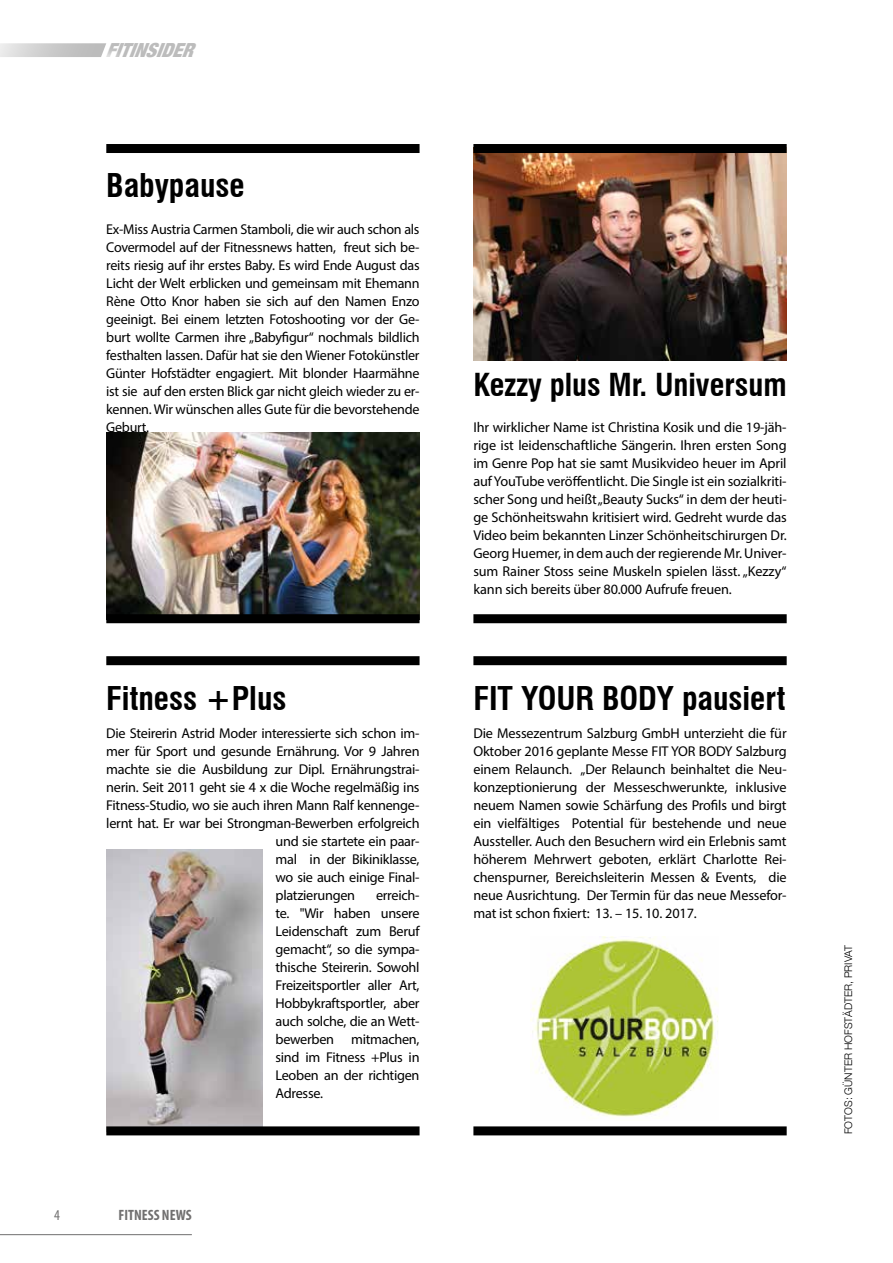
<style>
.page{position:relative;width:893px;height:1263px;background:#fff}
.page>*{position:absolute;margin:0;border:0;box-sizing:border-box;transform-origin:0 0}
.t1{font:700 condensed 31.95px "Swiss 721 BT";color:#000}
.t2{font:700 condensed 30.9px "Swiss 721 BT";color:#000}
.t3{font:italic 900 condensed 19.35px "Helvetica Neue";color:#bcbcbc}
.t4{font:700 condensed 15px "Myriad Pro";color:#706f6f}
.t5{font:condensed 15px "Myriad Pro";color:#706f6f}
.t6{font:14.25px/18px "Myriad Pro";letter-spacing:-.02em;color:#000;text-align:justify}
.t7{font:300 10.5px "Helvetica Neue";color:#000}
</style>
<div class="page">
<hr style="left:0;top:1234px;width:192px;height:1px;background:#706f6f">
<svg style="left:0;top:43px;width:106px;height:14px"></svg>
<img style="left:473px;top:153px;width:314px;height:207px">
<img style="left:106px;top:432px;width:314px;height:182px">
<div style="left:106px;top:144px;width:314px;height:9px;background:#000"></div>
<div style="left:106px;top:614px;width:314px;height:9px;background:#000"></div>
<div style="left:473px;top:614px;width:314px;height:9px;background:#000"></div>
<div style="left:473px;top:144px;width:314px;height:9px;background:#000"></div>
<img style="left:106px;top:850px;width:157px;height:276px">
<div style="left:106px;top:656px;width:314px;height:9px;background:#000"></div>
<div style="left:106px;top:1126px;width:314px;height:9px;background:#000"></div>
<div style="left:473px;top:1126px;width:314px;height:9px;background:#000"></div>
<div style="left:473px;top:656px;width:314px;height:9px;background:#000"></div>
<img style="left:530px;top:936px;width:188px;height:181px">
<h3 class="t3" style="left:105px;top:34px;width:100px">FITINSIDER</h3>
<h1 class="t1" style="left:106px;top:167px;width:140px">Babypause</h1>
<p class="t6" style="left:106px;top:220px;width:315px">Ex-Miss Austria Carmen Stamboli, die wir auch schon als Covermodel auf der Fitnessnews hatten, freut sich be&shy;reits riesig auf ihr erstes Baby. Es wird Ende August das Licht der Welt erblicken und gemeinsam mit Ehemann Rène Otto Knor haben sie sich auf den Namen Enzo geeinigt. Bei einem letzten Fotoshooting vor der Ge&shy;burt wollte Carmen ihre „Babyfigur“ nochmals bildlich festhalten lassen. Dafür hat sie den Wiener Fotokünstler Günter Hofstädter engagiert. Mit blonder Haarmähne ist sie auf den ersten Blick gar nicht gleich wieder zu er&shy;kennen. Wir wünschen alles Gute für die bevorstehende Geburt.</p>
<h2 class="t2" style="left:473px;top:366px;width:315px">Kezzy plus Mr. Universum</h2>
<p class="t6" style="left:473px;top:418px;width:315px">Ihr wirklicher Name ist Christina Kosik und die 19-jäh&shy;rige ist leidenschaftliche Sängerin. Ihren ersten Song im Genre Pop hat sie samt Musikvideo heuer im April auf YouTube veröffentlicht. Die Single ist ein sozialkriti&shy;scher Song und heißt „Beauty Sucks“ in dem der heuti&shy;ge Schönheitswahn kritisiert wird. Gedreht wurde das Video beim bekannten Linzer Schönheitschirurgen Dr.<br>Georg Huemer, in dem auch der regierende Mr. Univer&shy;sum Rainer Stoss seine Muskeln spielen lässt. „Kezzy“ kann sich bereits über 80.000 Aufrufe freuen.</p>
<h1 class="t1" style="left:106px;top:679px;width:182px">Fitness +Plus</h1>
<h1 class="t1" style="left:473px;top:679px;width:314px">FIT YOUR BODY pausiert</h1>
<p class="t6" style="left:106px;top:724px;width:315px">Die Steirerin Astrid Moder interessierte sich schon im-</p>
<p class="t6" style="left:106px;top:742px;width:315px">mer für Sport und gesunde Ernährung. Vor 9 Jahren</p>
<p class="t6" style="left:106px;top:760px;width:315px">machte sie die Ausbildung zur Dipl. Ernährungstrai-</p>
<p class="t6" style="left:106px;top:778px;width:315px">nerin. Seit 2011 geht sie 4 x die Woche regelmäßig ins</p>
<p class="t6" style="left:106px;top:796px;width:315px">Fitness-Studio, wo sie auch ihren Mann Ralf kennenge-</p>
<p class="t6" style="left:106px;top:814px;width:315px">lernt hat. Er war bei Strongman-Bewerben erfolgreich</p>
<p class="t6" style="left:276px;top:832px;width:145px">und sie startete ein paar-</p>
<p class="t6" style="left:276px;top:850px;width:146px">mal in der Bikiniklasse,</p>
<p class="t6" style="left:276px;top:868px;width:145px">wo sie auch einige Final-</p>
<p class="t6" style="left:276px;top:886px;width:81px">platzierungen</p>
<p class="t6" style="left:276px;top:886px;width:146px;text-indent:100px">erreich&shy;te. "Wir haben unsere Leidenschaft zum Beruf gemacht“, so die sympa&shy;thische Steirerin. Sowohl Freizeitsportler aller Art, Hobbykraftsportler, aber auch solche, die an Wett&shy;bewerben mitmachen, sind im Fitness +Plus in Leoben an der richtigen Adresse.</p>
<p class="t5" style="left:54px;top:1206px;width:7px">4</p>
<p class="t4" style="left:119px;top:1206px;width:75px">FITNESS NEWS</p>
<p class="t6" style="left:473px;top:724px;width:315px">Die Messezentrum Salzburg GmbH unterzieht die für Oktober 2016 geplante Messe FIT YOR BODY Salzburg einem Relaunch. „Der Relaunch beinhaltet die Neu&shy;konzeptionierung der Messeschwerunkte, inklusive neuem Namen sowie Schärfung des Profils und birgt ein vielfältiges Potential für bestehende und neue Aussteller. Auch den Besuchern wird ein Erlebnis samt höherem Mehrwert geboten, erklärt Charlotte Rei&shy;chenspurner, Bereichsleiterin Messen &amp; Events, die neue Ausrichtung. Der Termin für das neue Messefor&shy;mat ist schon fixiert: 13. – 15. 10. 2017.</p>
<p class="t7" style="left:840px;top:1134px;width:191px;rotate:-90deg">FOTOS: GÜNTER HOFSTÄDTER, PRIVAT</p>
</div>
